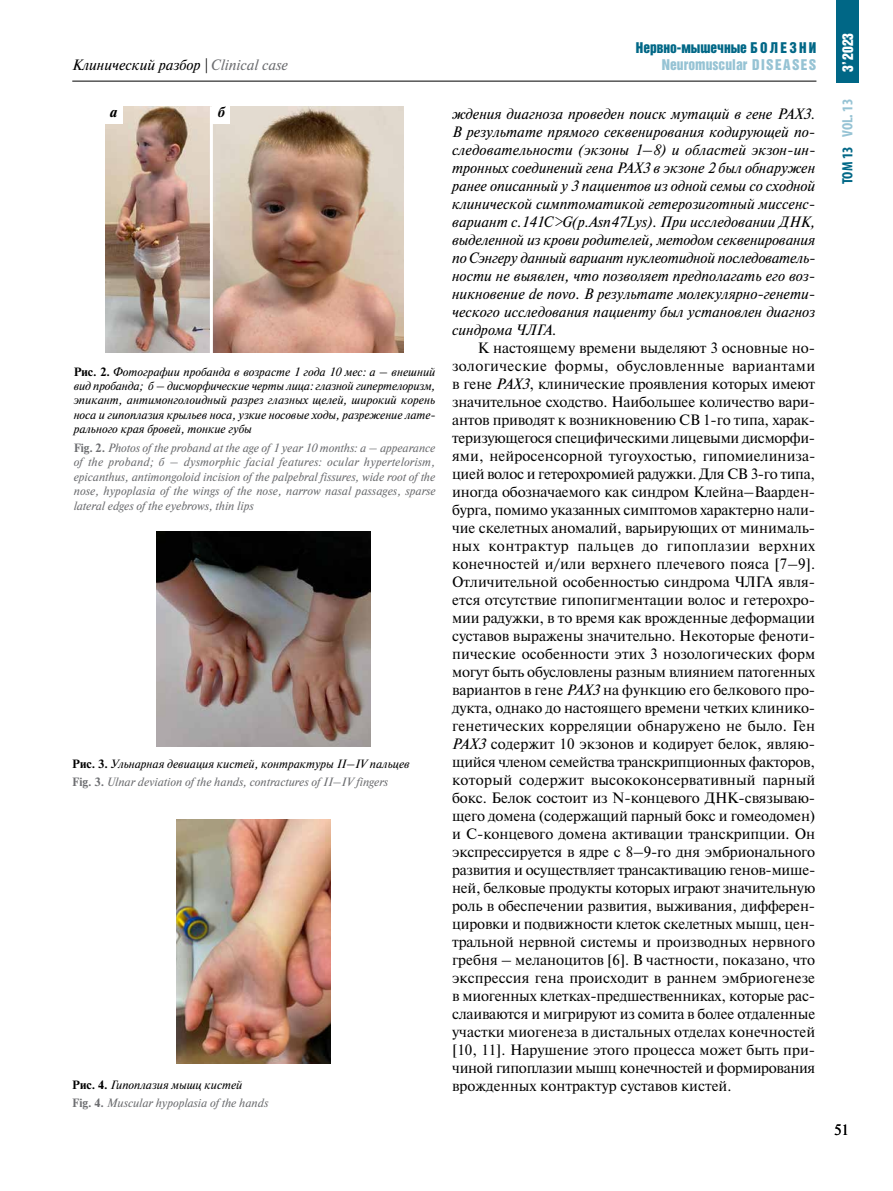
<style>
.page{position:relative;width:893px;height:1191px;background:#fff}
.page>*{position:absolute;margin:0;border:0;box-sizing:border-box;transform-origin:0 0}
.t1{font:15px/18px "Newton C";color:#000;text-align:justify}
.t2{font:italic 15px/18px "Newton C";color:#000;text-align:justify}
.t3{font:15px "Bastion Kontrast Alt C";color:#006786}
.t4{font:15px "Bastion Kontrast Alt C";letter-spacing:.005em;color:#96c3d4}
.t5{font:700 condensed 15px "Myriad Pro";color:#96c3d4}
.t6{font:15px "Bastion Kontrast Alt C";color:#fff}
.t7{font:italic 700 15px "Newton C";color:#000}
.t8{font:italic 12px/14.4px "Newton C";color:#6d6e71}
.t9{font:italic 12px/14.4px "Newton C";color:#000;text-align:justify}
.s1{color:#6d6e71}
.s2{font-style:italic}
.s3{font-weight:700;font-style:normal}
.s4{font-weight:700;font-style:normal;color:#000}
.s5{color:#000}
.s6{color:#006786}
</style>
<div class="page">
<hr style="left:72px;top:81px;width:744px;height:1px;background:#000">
<div style="left:837px;top:0;width:22px;height:83px;background:#006786"></div>
<img style="left:156px;top:531px;width:214px;height:215px">
<img style="left:177px;top:819px;width:154px;height:244px">
<img style="left:105px;top:106px;width:105px;height:246px">
<img style="left:213px;top:106px;width:191px;height:246px">
<div style="left:105px;top:106px;width:17px;height:17px;background:#fff"></div>
<div style="left:213px;top:106px;width:17px;height:17px;background:#fff"></div>
<p class="t2" style="left:72px;top:56px;width:217px">Клинический разбор | <span class="s1">Clinical case</span></p>
<p class="t3" style="left:636px;top:40px;width:182px">Нервно-мышечные Б О Л Е З Н И</p>
<p class="t4" style="left:662px;top:57px;width:156px">Neuromuscular DISEASES</p>
<p class="t7" style="left:110px;top:104px;width:9px">a</p>
<p class="t7" style="left:218px;top:104px;width:9px">б</p>
<p class="t2" style="left:452px;top:105px;width:365px">ждения диагноза проведен поиск мутаций в гене PAX3.<br>В результате прямого секвенирования кодирующей по&shy;следовательности (экзоны 1–8) и областей экзон-ин&shy;тронных соединений гена PAX3 в экзоне 2 был обнаружен ранее описанный у 3 пациентов из одной семьи со сходной клинической симптоматикой гетерозиготный миссенс&shy;вариант c.141C&gt;G(p.Asn47Lys). При исследовании ДНК, выделенной из крови родителей, методом секвенирования по Сэнгеру данный вариант нуклеотидной последователь&shy;ности не выявлен, что позволяет предполагать его воз&shy;никновение de novo. В результате молекулярно-генети&shy;ческого исследования пациенту был установлен диагноз синдрома ЧЛГА.</p>
<p class="t1" style="left:452px;top:339px;width:365px;text-indent:26px">К настоящему времени выделяют 3 основные но&shy;зологические формы, обусловленные вариантами в гене <span class="s2">PAX3</span>, клинические проявления которых имеют значительное сходство. Наибольшее количество вари&shy;антов приводят к возникновению СВ 1-го типа, харак&shy;теризующегося специфическими лицевыми дисморфи&shy;ями, нейросенсорной тугоухостью, гипомиелиниза&shy;цией волос и гетерохромией радужки. Для СВ 3-го типа, иногда обозначаемого как синдром Клейна<span class="s2">–</span>Ваарден&shy;бурга, помимо указанных симптомов характерно нали&shy;чие скелетных аномалий, варьирующих от минималь&shy;ных контрактур пальцев до гипоплазии верхних конечностей и/или верхнего плечевого пояса [7–9].<br>Отличительной особенностью синдрома ЧЛГА явля&shy;ется отсутствие гипопигментации волос и гетерохро&shy;мии радужки, в то время как врожденные деформации суставов выражены значительно. Некоторые феноти&shy;пические особенности этих 3 нозологических форм могут быть обусловлены разным влиянием патогенных вариантов в гене <span class="s2">PAX3</span> на функцию его белкового про&shy;дукта, однако до настоящего времени четких клинико&shy;генетических корреляции обнаружено не было. Ген <span class="s2">PAX3</span> содержит 10 экзонов и кодирует белок, являю&shy;щийся членом семейства транскрипционных факторов, который содержит высококонсервативный парный бокс. Белок состоит из N-концевого ДНК-связываю&shy;щего домена (содержащий парный бокс и гомеодомен) и C-концевого домена активации транскрипции. Он экспрессируется в ядре с 8–9-го дня эмбрионального развития и осуществляет трансактивацию генов-мише&shy;ней, белковые продукты которых играют значительную роль в обеспечении развития, выживания, дифферен&shy;цировки и подвижности клеток скелетных мышц, цен&shy;тральной нервной системы и производных нервного гребня – меланоцитов [6]. В частности, показано, что экспрессия гена происходит в раннем эмбриогенезе в миогенных клетках-предшественниках, которые рас&shy;слаиваются и мигрируют из сомита в более отдаленные участки миогенеза в дистальных отделах конечностей [10, 11]. Нарушение этого процесса может быть при&shy;чиной гипоплазии мышц конечностей и формирования врожденных контрактур суставов кистей.</p>
<p class="t9" style="left:74px;top:364px;width:363px"><span class="s3">Рис. 2.</span> Фотографии пробанда в возрасте 1 года 10 мес: а – внешний вид пробанда; б – диcморфические черты лица: глазной гипертелоризм, эпикант, антимонголоидный разрез глазных щелей, широкий корень носа и гипоплазия крыльев носа, узкие носовые ходы, разрежение лате&shy;рального края бровей, тонкие губы</p>
<p class="t8" style="left:74px;top:440px;width:363px;text-align:justify"><span class="s3">Fig. 2.</span> Photos of the proband at the age of 1 year 10 months: a – appearance of the proband; б – dysmorphic facial features: ocular hypertelorism, epicanthus, antimongoloid incision of the palpebral fissures, wide root of the nose, hypoplasia of the wings of the nose, narrow nasal passages, sparse lateral edges of the eyebrows, thin lips</p>
<p class="t8" style="left:72px;top:754px;width:339px;line-height:18.6px"><span class="s4">Рис. 3.</span> <span class="s5">Ульнарная девиация кистей, контрактуры II–IV пальцев<br></span><span class="s3">Fig. 3.</span> Ulnar deviation of the hands, сontractures of II–IV fingers</p>
<p class="t8" style="left:72px;top:1075px;width:197px;line-height:18.6px"><span class="s4">Рис. 4.</span> <span class="s5">Гипоплазия мышц кистей<br></span><span class="s3">Fig. 4.</span> Muscular hypoplasia of the hands</p>
<p class="t6" style="left:840px;top:72px;width:40px;rotate:-90deg">3’2023</p>
<p class="t5" style="left:838px;top:184px;width:87px;rotate:-90deg"><span class="s6">ТОМ 13</span> VOL. 13</p>
<p class="t1" style="left:834px;top:1120px;width:16px">51</p>
</div>
